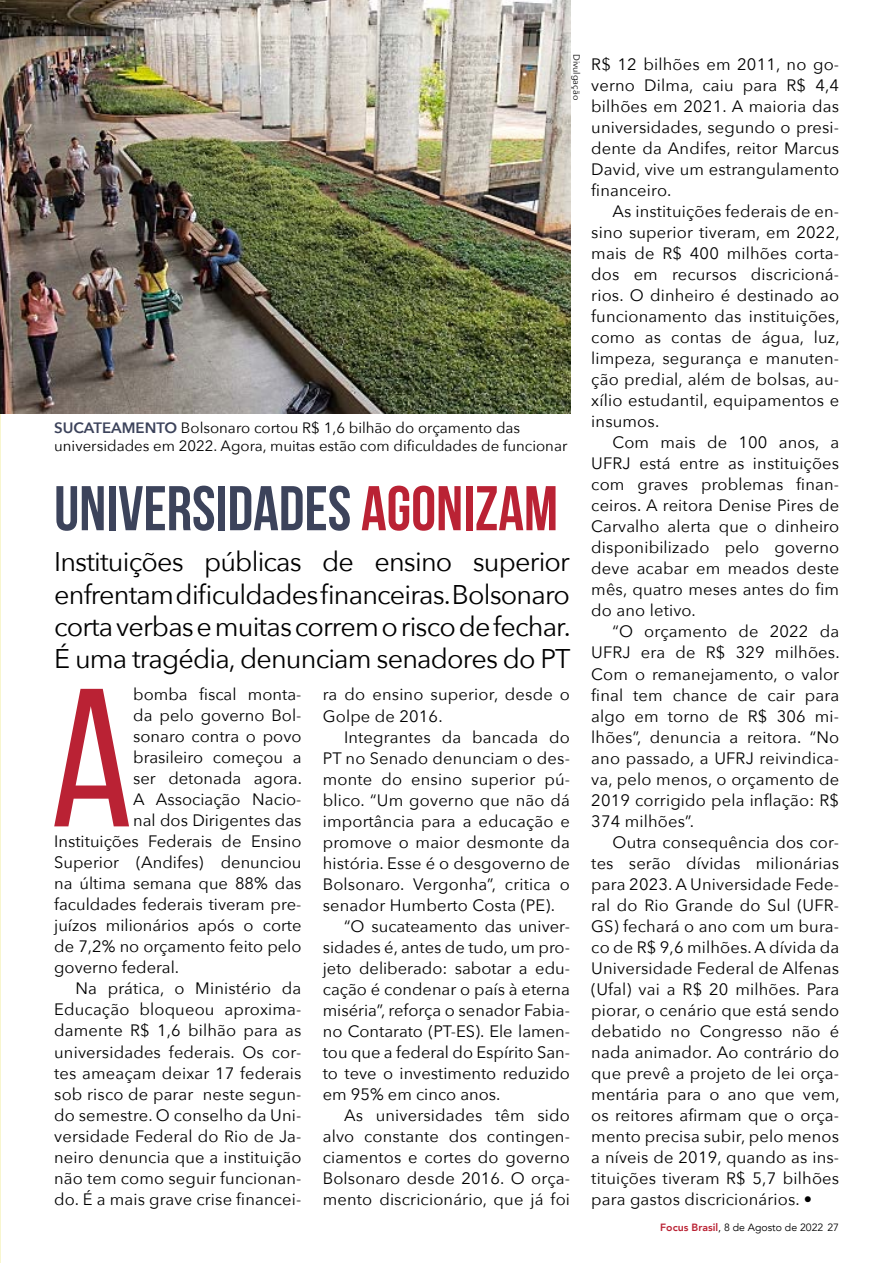
<style>
.page{position:relative;width:893px;height:1263px;background:#fff}
.page>*{position:absolute;margin:0;border:0;box-sizing:border-box;transform-origin:0 0}
.t1{font:196.5px "Bebas Neue";color:#ba2234}
.t2{font:700 63px "Bebas Neue";color:#3c435b}
.t3{font:27px/32.4px "Avenir Next";letter-spacing:-.03em;color:#000;text-align:justify}
.t4{font:16.5px/21px "Avenir Next";letter-spacing:.01em;color:#000;text-align:justify}
.t5{font:15px/18px "Avenir Next";color:#000}
.t6{font:10.5px "Avenir";color:#000}
.t7{font:9px "Avenir Next";color:#000}
.s1{font-weight:600;color:#3c435b}
.s2{color:#ba2234}
.s3{font-weight:800;color:#ba2234}
</style>
<div class="page">
<hr style="left:0;top:0;width:1px;height:1263px;background:#f8f6cf">
<img style="left:0;top:0;width:570px;height:414px">
<p class="t7" style="left:584px;top:54px;width:48px;rotate:90deg">Divulgação</p>
<p class="t5" style="left:54px;top:418px;width:515px"><span class="s1">SUCATEAMENTO</span> Bolsonaro cortou R$ 1,6 bilhão do orçamento das universidades em 2022. Agora, muitas estão com dificuldades de funcionar</p>
<h2 class="t2" style="left:54px;top:474px;width:505px">UNIVERSIDADES <span class="s2">AGONIZAM</span></h2>
<h3 class="t3" style="left:54px;top:544px;width:518px">Instituições públicas de ensino superior enfrentam dificuldades financeiras. Bolsonaro corta verbas e muitas correm o risco de fechar.<br>É uma tragédia, denunciam senadores do PT</h3>
<h1 class="t1" style="left:50px;top:652px;width:84px">A</h1>
<p class="t4" style="left:133px;top:683px;width:170px">bomba fiscal monta-</p>
<p class="t4" style="left:133px;top:704px;width:170px">da pelo governo Bol-</p>
<p class="t4" style="left:133px;top:725px;width:170px">sonaro contra o povo</p>
<p class="t4" style="left:133px;top:746px;width:170px">brasileiro começou a</p>
<p class="t4" style="left:133px;top:767px;width:170px">ser detonada agora.</p>
<p class="t4" style="left:133px;top:788px;width:170px">A Associação Nacio-</p>
<p class="t4" style="left:133px;top:809px;width:170px">nal dos Dirigentes das</p>
<p class="t4" style="left:54px;top:830px;width:249px">Instituições Federais de Ensino</p>
<p class="t4" style="left:54px;top:851px;width:249px">Superior (Andifes) denunciou</p>
<p class="t4" style="left:54px;top:872px;width:249px">na última semana que 88% das</p>
<p class="t4" style="left:54px;top:893px;width:249px">faculdades federais tiveram pre-</p>
<p class="t4" style="left:54px;top:914px;width:249px">juízos milionários após o corte</p>
<p class="t4" style="left:54px;top:935px;width:249px">de 7,2% no orçamento feito pelo</p>
<p class="t4" style="left:54px;top:956px;width:126px">governo federal.</p>
<p class="t4" style="left:75px;top:977px;width:227px">Na prática, o Ministério da</p>
<p class="t4" style="left:54px;top:998px;width:249px">Educação bloqueou aproxima-</p>
<p class="t4" style="left:54px;top:1019px;width:249px">damente R$ 1,6 bilhão para as</p>
<p class="t4" style="left:54px;top:1040px;width:249px">universidades federais. Os cor-</p>
<p class="t4" style="left:54px;top:1061px;width:249px">tes ameaçam deixar 17 federais</p>
<p class="t4" style="left:54px;top:1082px;width:249px">sob risco de parar neste segun-</p>
<p class="t4" style="left:54px;top:1103px;width:249px">do semestre. O conselho da Uni-</p>
<p class="t4" style="left:54px;top:1124px;width:249px">versidade Federal do Rio de Ja-</p>
<p class="t4" style="left:54px;top:1145px;width:249px">neiro denuncia que a instituição</p>
<p class="t4" style="left:54px;top:1166px;width:249px">não tem como seguir funcionan-</p>
<p class="t4" style="left:54px;top:1187px;width:249px">do. É a mais grave crise financei-</p>
<p class="t4" style="left:323px;top:683px;width:249px">ra do ensino superior, desde o<br>Golpe de 2016.</p>
<p class="t4" style="left:344px;top:725px;width:228px">Integrantes da bancada do</p>
<p class="t4" style="left:323px;top:746px;width:249px">PT no Senado denunciam o des-</p>
<p class="t4" style="left:323px;top:767px;width:249px">monte do ensino superior pú-</p>
<p class="t4" style="left:323px;top:788px;width:249px">blico. “Um governo que não dá</p>
<p class="t4" style="left:323px;top:809px;width:249px">importância para a educação e</p>
<p class="t4" style="left:323px;top:830px;width:249px">promove o maior desmonte da</p>
<p class="t4" style="left:323px;top:851px;width:249px">história. Esse é o desgoverno de</p>
<p class="t4" style="left:323px;top:873px;width:249px">Bolsonaro. Vergonha”, critica o</p>
<p class="t4" style="left:323px;top:894px;width:234px">senador Humberto Costa (PE).</p>
<p class="t4" style="left:344px;top:915px;width:228px">“O sucateamento das univer-</p>
<p class="t4" style="left:323px;top:936px;width:249px">sidades é, antes de tudo, um pro-</p>
<p class="t4" style="left:323px;top:957px;width:249px">jeto deliberado: sabotar a edu-</p>
<p class="t4" style="left:323px;top:978px;width:249px">cação é condenar o país à eterna</p>
<p class="t4" style="left:323px;top:999px;width:249px">miséria”, reforça o senador Fabia-</p>
<p class="t4" style="left:323px;top:1020px;width:249px">no Contarato (PT-ES). Ele lamen-</p>
<p class="t4" style="left:323px;top:1041px;width:249px">tou que a federal do Espírito San-</p>
<p class="t4" style="left:323px;top:1062px;width:249px">to teve o investimento reduzido</p>
<p class="t4" style="left:323px;top:1083px;width:179px">em 95% em cinco anos.</p>
<p class="t4" style="left:344px;top:1104px;width:228px">As universidades têm sido</p>
<p class="t4" style="left:323px;top:1125px;width:249px">alvo constante dos contingen-</p>
<p class="t4" style="left:323px;top:1146px;width:249px">ciamentos e cortes do governo</p>
<p class="t4" style="left:323px;top:1167px;width:249px">Bolsonaro desde 2016. O orça-</p>
<p class="t4" style="left:323px;top:1188px;width:249px">mento discricionário, que já foi</p>
<p class="t4" style="left:591px;top:53px;width:249px">R$ 12 bilhões em 2011, no go&shy;verno Dilma, caiu para R$ 4,4 bilhões em 2021. A maioria das universidades, segundo o presi&shy;dente da Andifes, reitor Marcus David, vive um estrangulamento financeiro.</p>
<p class="t4" style="left:591px;top:200px;width:250px;text-indent:21px">As instituições federais de en&shy;sino superior tiveram, em 2022, mais de R$ 400 milhões corta&shy;dos em recursos discricioná&shy;rios. O dinheiro é destinado ao funcionamento das instituições, como as contas de água, luz, limpeza, segurança e manuten&shy;ção predial, além de bolsas, au&shy;xílio estudantil, equipamentos e insumos.</p>
<p class="t4" style="left:591px;top:431px;width:249px;text-indent:21px">Com mais de 100 anos, a UFRJ está entre as instituições com graves problemas finan&shy;ceiros. A reitora Denise Pires de Carvalho alerta que o dinheiro disponibilizado pelo governo deve acabar em meados deste mês, quatro meses antes do fim do ano letivo.</p>
<p class="t4" style="left:591px;top:620px;width:250px;text-indent:21px">“O orçamento de 2022 da UFRJ era de R$ 329 milhões.<br>Com o remanejamento, o valor final tem chance de cair para algo em torno de R$ 306 mi&shy;lhões”, denuncia a reitora. “No ano passado, a UFRJ reivindica&shy;va, pelo menos, o orçamento de 2019 corrigido pela inflação: R$ 374 milhões”.</p>
<p class="t4" style="left:591px;top:831px;width:250px;text-indent:21px">Outra consequência dos cor&shy;tes serão dívidas milionárias para 2023. A Universidade Fede&shy;ral do Rio Grande do Sul (UFR-GS) fechará o ano com um bura&shy;co de R$ 9,6 milhões. A dívida da Universidade Federal de Alfenas (Ufal) vai a R$ 20 milhões. Para piorar, o cenário que está sendo debatido no Congresso não é nada animador. Ao contrário do que prevê a projeto de lei orça&shy;mentária para o ano que vem, os reitores afirmam que o orça&shy;mento precisa subir, pelo menos a níveis de 2019, quando as ins&shy;tituições tiveram R$ 5,7 bilhões para gastos discricionários. •</p>
<p class="t6" style="left:660px;top:1221px;width:180px"><span class="s3">Focus Brasil</span>, 8 de Agosto de 2022 27</p>
</div>
